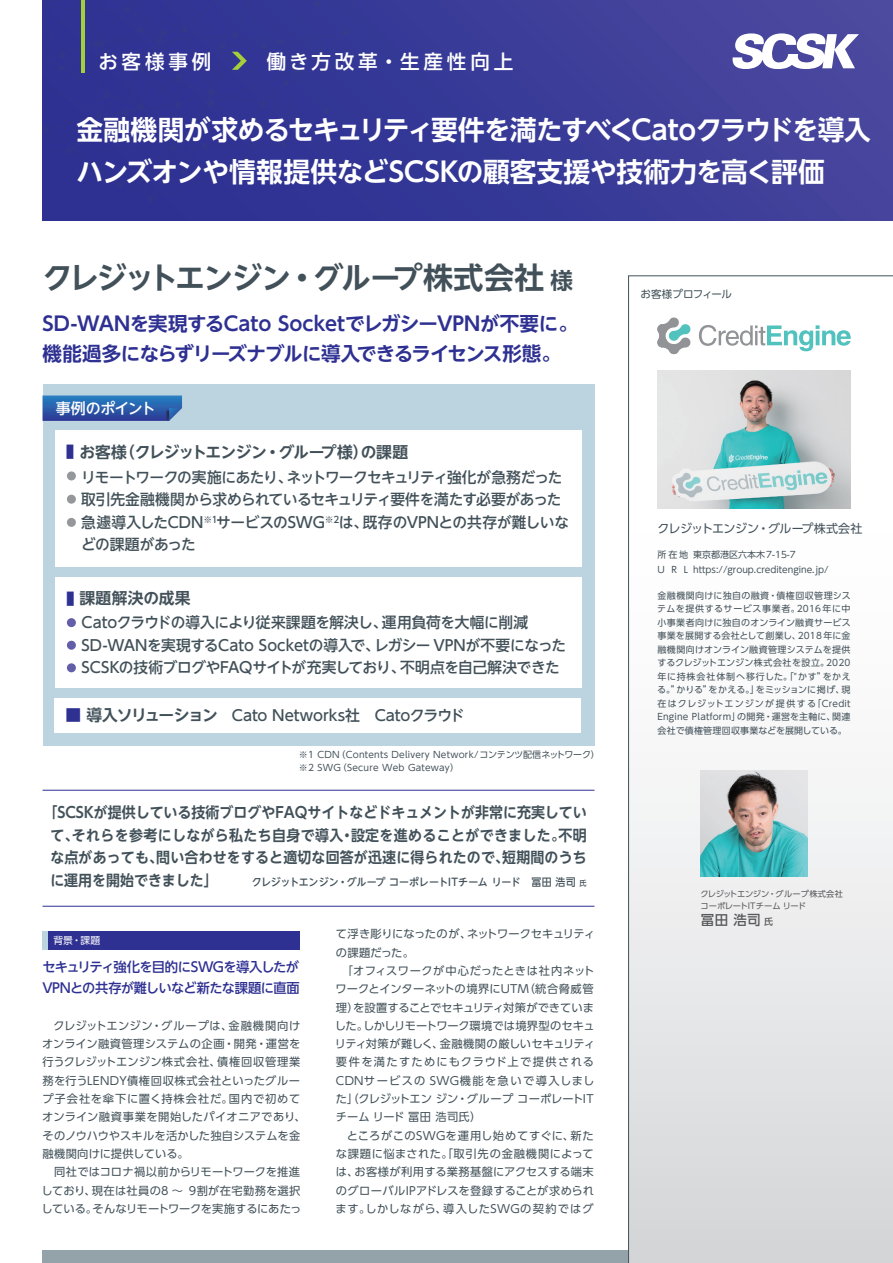
<style>
.page{position:relative;width:893px;height:1263px;background:#fff}
.page>*{position:absolute;margin:0;border:0;box-sizing:border-box;transform-origin:0 0}
.t1{font:700 30px "UD Shin Go NT Pro De";letter-spacing:-.06em;color:#425159}
.t2{font:700 27px/42px "UD Shin Go NT Pro De";letter-spacing:-.02em;color:#fff}
.t3{font:700 19.5px/30px "UD Shin Go NT Pro De";letter-spacing:-.03em;color:#2e3092}
.t4{font:500 19.5px "UD Shin Go NT Pro";letter-spacing:.2em;color:#fff}
.t5{font:700 15.75px "UD Shin Go NT Pro De";letter-spacing:-.04em;color:#425159}
.t6{font:700 15.75px "UD Shin Go NT Pro De";letter-spacing:.015em;color:#425159}
.t7{font:500 15px/22.5px "UD Shin Go NT Pro";letter-spacing:-.025em;color:#425159}
.t8{font:700 15px/22.5px "UD Shin Go NT Pro De";letter-spacing:.01em;color:#425159;text-align:justify;scale:.93 1}
.t9{font:500 15px "UD Shin Go NT Pro";letter-spacing:-.05em;color:#fff}
.t10{font:500 14.85px "UD Shin Go NT Pro";letter-spacing:-.01em;color:#425159}
.t11{font:500 13.5px/21px "UD Shin Go NT Pro";letter-spacing:-.045em;color:#2e3092}
.t12{font:500 13.5px "UD Shin Go NT Pro";color:#57585a}
.t13{font:12px "UD Shin Go Pro";letter-spacing:-.04em;color:#425159}
.t14{font:11.25px/18.3px "UD Shin Go Pro";letter-spacing:.025em;color:#425159}
.t15{font:500 10.5px "UD Shin Go NT Pro";letter-spacing:-.01em;color:#425159;scale:.95 1}
.t16{font:10.5px "UD Shin Go Pro";letter-spacing:-.025em;color:#425159}
.t17{font:9.75px "UD Shin Go Pro";color:#fff}
.t18{font:9px/13.5px "UD Shin Go Pro";letter-spacing:.025em;color:#425159}
.t19{font:9px/14.1px "UD Shin Go Pro";color:#425159}
.t20{font:8.25px/12px "UD Shin Go Pro";letter-spacing:-.01em;color:#57585a}
.s1{font-size:22.5px}
.s2{font-size:16.5px;color:#2e3092}
.s3{font-family:"UD Shin Go NT Pro De";font-weight:700;font-size:15.75px;color:#2e3092}
.s4{font-family:"UD Shin Go NT Pro De";font-weight:700;font-size:15.75px}
.s5{font-size:7.5px}
.s6{font-size:9px}
</style>
<div class="page">
<div style="left:43px;top:1250px;width:850px;height:13px;background:#94a2aa"></div>
<svg style="left:628px;top:275px;width:265px;height:988px"></svg>
<div style="left:43px;top:384px;width:551px;height:362px;background:#bbd4df"></div>
<div style="left:55px;top:699px;width:526px;height:34px;background:#fff"></div>
<div style="left:55px;top:431px;width:526px;height:136px;background:#fff"></div>
<div style="left:67px;top:471px;width:9px;height:9px;background:#95979a;border-radius:50%"></div>
<div style="left:67px;top:495px;width:9px;height:9px;background:#95979a;border-radius:50%"></div>
<div style="left:67px;top:518px;width:9px;height:9px;background:#95979a;border-radius:50%"></div>
<div style="left:55px;top:577px;width:526px;height:111px;background:#fff"></div>
<div style="left:67px;top:618px;width:9px;height:9px;background:#625ea9;border-radius:50%"></div>
<div style="left:67px;top:641px;width:9px;height:9px;background:#625ea9;border-radius:50%"></div>
<div style="left:67px;top:663px;width:9px;height:9px;background:#625ea9;border-radius:50%"></div>
<svg style="left:43px;top:395px;width:139px;height:26px;background:#3062ad"></svg>
<div style="left:42px;top:931px;width:258px;height:18px;background:#2e3092"></div>
<div style="left:42px;top:931px;width:6px;height:18px;background:#bbd4df"></div>
<hr style="left:43px;top:790px;width:551px;height:1px;background:#2e3092">
<hr style="left:43px;top:906px;width:551px;height:1px;background:#2e3092">
<img style="left:657px;top:371px;width:194px;height:137px">
<img style="left:701px;top:770px;width:106px;height:106px">
<svg style="left:657px;top:317px;width:34px;height:38px"></svg>
<svg style="left:699px;top:325px;width:152px;height:26px"></svg>
<div style="left:43px;top:0;width:850px;height:220px;background:linear-gradient(to right,#292d90,#47469d)"></div>
<svg style="left:731px;top:33px;width:128px;height:36px"></svg>
<div style="left:43px;top:0;width:316px;height:202px;background:#313493"></div>
<h3 class="t4" style="left:99px;top:45px;width:114px">お客様事例</h3>
<h3 class="t4" style="left:267px;top:45px;width:248px">働き方改革・生産性向上</h3>
<h2 class="t2" style="left:77px;top:108px;width:796px">金融機関が求めるセキュリティ要件を満たすべくCatoクラウドを導入ハンズオンや情報提供などSCSKの顧客支援や技術力を高く評価</h2>
<h1 class="t1" style="left:43px;top:254px;width:532px">クレジットエンジン・グループ株式会社<span class="s1">様</span></h1>
<h3 class="t3" style="left:43px;top:308px;width:537px">SD-WANを実現するCato SocketでレガシーVPNが不要に。機能過多にならずリーズナブルに導入できるライセンス形態。</h3>
<h3 class="t9" style="left:56px;top:396px;width:101px">事例のポイント</h3>
<h3 class="t5" style="left:66px;top:439px;width:343px"><span class="s2">■</span> お客様（クレジットエンジン・グループ様）の課題</h3>
<h3 class="t7" style="left:81px;top:465px;width:489px">リモートワークの実施にあたり、ネットワークセキュリティ強化が急務だった取引先金融機関から求められているセキュリティ要件を満たす必要があった急遽導入したCDN<sup>※1</sup>サービスのSWG<sup>※2</sup>は、既存のVPNとの共存が難しいなどの課題があった</h3>
<h3 class="t6" style="left:66px;top:585px;width:126px"><span class="s2">■</span> 課題解決の成果</h3>
<h3 class="t7" style="left:82px;top:611px;width:486px">Catoクラウドの導入により従来課題を解決し、運用負荷を大幅に削減<br>SD-WANを実現するCato Socketの導入で、レガシー VPNが不要になった<br>SCSKの技術ブログやFAQサイトが充実しており、不明点を自己解決できた</h3>
<h3 class="t10" style="left:66px;top:703px;width:401px"><span class="s3">■</span> <span class="s4">導入ソリューション</span> Cato Networks社　Catoクラウド</h3>
<p class="t18" style="left:299px;top:747px;width:302px">※1 CDN（Contents Delivery Network/コンテンツ配信ネットワーク）※2 SWG（Secure Web Gateway）</p>
<h3 class="t8" style="left:50px;top:801px;width:578px;text-indent:-7px">「SCSKが提供している技術ブログやFAQサイトなどドキュメントが非常に充実していて、それらを参考にしながら私たち自身で導入・設定を進めることができました。不明な点があっても、問い合わせをすると適切な回答が迅速に得られたので、短期間のうちに運用を開始できました」</h3>
<p class="t15" style="left:252px;top:874px;width:354px">クレジットエンジン・グループ コーポレートITチーム リード　冨田 浩司 <span class="s5">氏</span></p>
<p class="t17" style="left:54px;top:932px;width:48px">背景・課題</p>
<p class="t11" style="left:42px;top:956px;width:259px">セキュリティ強化を目的にSWGを導入したが<br>VPNとの共存が難しいなど新たな課題に直面</p>
<p class="t14" style="left:41px;top:1016px;width:266px">　クレジットエンジン・グループは、金融機関向けオンライン融資管理システムの企画・開発・運営を行うクレジットエンジン株式会社、債権回収管理業務を行うLENDY債権回収株式会社といったグループ子会社を傘下に置く持株会社だ。国内で初めてオンライン融資事業を開始したパイオニアであり、そのノウハウやスキルを活かした独自システムを金融機関向けに提供している。<br>　同社ではコロナ禍以前からリモートワークを推進しており、現在は社員の8 ～ 9割が在宅勤務を選択している。そんなリモートワークを実施するにあたっ</p>
<p class="t14" style="left:335px;top:924px;width:262px">て浮き彫りになったのが、ネットワークセキュリティの課題だった。<br>　「オフィスワークが中心だったときは社内ネットワークとインターネットの境界にUTM（統合脅威管理）を設置することでセキュリティ対策ができていました。しかしリモートワーク環境では境界型のセキュリティ対策が難しく、金融機関の厳しいセキュリティ要件を満たすためにもクラウド上で提供される<br>CDNサービスの SWG機能を急いで導入しました」（クレジットエン ジン・グループ コーポレートITチーム リード 冨田 浩司氏）<br>　ところがこのSWGを運用し始めてすぐに、新たな課題に悩まされた。「取引先の金融機関によっては、お客様が利用する業務基盤にアクセスする端末のグローバルIPアドレスを登録することが求められます。しかしながら、導入したSWGの契約ではグ</p>
<p class="t16" style="left:640px;top:285px;width:93px">お客様プロフィール</p>
<p class="t13" style="left:657px;top:519px;width:207px">クレジットエンジン・グループ株式会社</p>
<p class="t18" style="left:657px;top:548px;width:32px;line-height:14.1px">所在地<br>URL</p>
<p class="t19" style="left:693px;top:548px;width:137px">東京都港区六本木7-15-7 https://group.creditengine.jp/</p>
<p class="t18" style="left:657px;top:588px;width:195px;text-align:justify">金融機関向けに独自の融資・債権回収管理システムを提供するサービス事業者。2016年に中小事業者向けに独自のオンライン融資サービス事業を展開する会社として創業し、2018年に金融機関向けオンライン融資管理システムを提供するクレジットエンジン株式会社を設立。2020年に持株会社体制へ移行した。「"かす”をかえる。”かりる”をかえる。」をミッションに掲げ、現在はクレジットエンジンが提供する「Credit Engine Platform」の開発・運営を主軸に、関連会社で債権管理回収事業などを展開している。</p>
<p class="t20" style="left:700px;top:887px;width:144px">クレジットエンジン・グループ株式会社コーポレートITチーム リード</p>
<p class="t12" style="left:701px;top:909px;width:74px">冨田 浩司 <span class="s6">氏</span></p>
</div>
